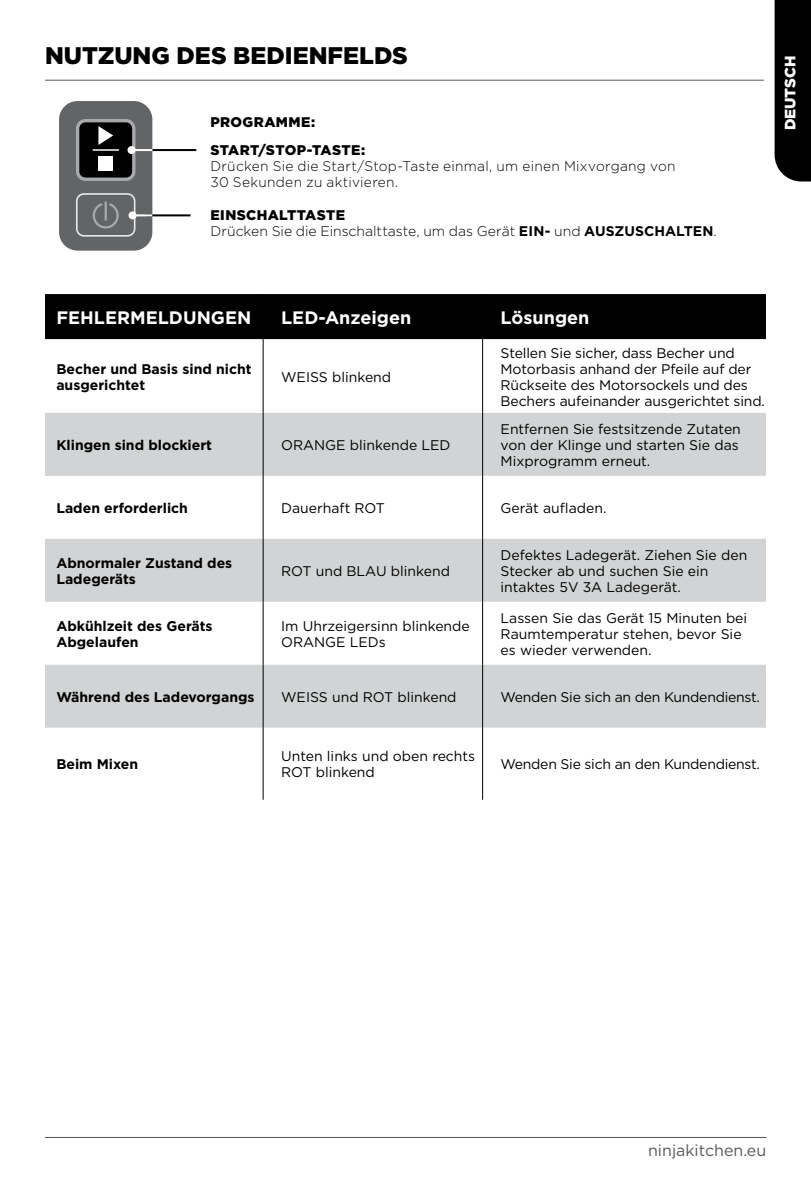
<style>
.page{position:relative;width:811px;height:1191px;background:#fff}
.page>*{position:absolute;margin:0;border:0;box-sizing:border-box;transform-origin:0 0}
.t1{font:900 24px "Gotham";color:#000}
.t2{font:700 18px "Gotham";color:#fff}
.t3{font:16px "Gotham";color:#58595b}
.t4{font:900 15px "Gotham";color:#fff}
.t5{font:14px/16px "Gotham";color:#000}
.t6{font:700 14px/16px "Gotham";color:#000}
.t7{font:300 14px/16px "Gotham";letter-spacing:.015em;color:#000}
.t8{font:14px "Gotham";letter-spacing:-.02em;color:#000}
.t9{font:900 14px/27.4px "Gotham";letter-spacing:.025em;color:#000}
.s1{font-weight:900}
.s2{font-weight:700}
</style>
<div class="page">
<hr style="left:152px;top:149px;width:44px;height:2px;background:#000">
<hr style="left:45px;top:1137px;width:721px;height:1px;background:#58595b">
<hr style="left:45px;top:80px;width:719px;height:1px;background:#58595b">
<div style="left:59px;top:101px;width:93px;height:150px;background:#636466;border-radius:19px"></div>
<svg style="left:76px;top:119px;width:59px;height:62px;background:#2f2f30"></svg>
<div style="left:98px;top:156px;width:15px;height:15px;background:#fff"></div>
<hr style="left:92px;top:149px;width:27px;height:2px;background:#fff">
<div style="left:45px;top:294px;width:721px;height:45px;background:#000"></div>
<svg style="left:45px;top:413px;width:721px;height:314px;fill:#d1d3d4"></svg>
<hr style="left:263px;top:294px;width:1px;height:45px;background:#000">
<hr style="left:482px;top:294px;width:1px;height:45px;background:#000">
<hr style="left:263px;top:339px;width:1px;height:74px;background:#000">
<hr style="left:482px;top:339px;width:1px;height:74px;background:#000">
<hr style="left:263px;top:413px;width:1px;height:63px;background:#000">
<hr style="left:482px;top:413px;width:1px;height:63px;background:#000">
<hr style="left:263px;top:476px;width:1px;height:63px;background:#000">
<hr style="left:482px;top:476px;width:1px;height:63px;background:#000">
<hr style="left:263px;top:539px;width:1px;height:63px;background:#000">
<hr style="left:482px;top:539px;width:1px;height:63px;background:#000">
<hr style="left:263px;top:602px;width:1px;height:62px;background:#000">
<hr style="left:482px;top:602px;width:1px;height:62px;background:#000">
<hr style="left:263px;top:664px;width:1px;height:63px;background:#000">
<hr style="left:482px;top:664px;width:1px;height:63px;background:#000">
<hr style="left:482px;top:727px;width:1px;height:72px;background:#000">
<hr style="left:263px;top:727px;width:1px;height:72px;background:#000">
<hr style="left:131px;top:149px;width:21px;height:2px;background:#fff">
<div style="left:127px;top:146px;width:8px;height:8px;background:#fff;border-radius:50%"></div>
<hr style="left:146px;top:214px;width:44px;height:2px;background:#000">
<svg style="left:76px;top:193px;width:76px;height:44px"></svg>
<div style="left:129px;top:211px;width:8px;height:8px;background:#fff;border-radius:50%"></div>
<div style="left:774px;top:0;width:37px;height:181px;background:#000"></div>
<h1 class="t1" style="left:45px;top:39px;width:364px">NUTZUNG DES BEDIENFELDS</h1>
<p class="t9" style="left:210px;top:108px;width:156px">PROGRAMME:<br>START/STOP-TASTE:</p>
<p class="t7" style="left:210px;top:157px;width:467px">Drücken Sie die Start/Stop-Taste einmal, um einen Mixvorgang von<br>30 Sekunden zu aktivieren.</p>
<p class="t7" style="left:210px;top:207px;width:508px"><span class="s1">EINSCHALTTASTE<br></span>Drücken Sie die Einschalttaste, um das Gerät <span class="s2">EIN-</span> und <span class="s2">AUSZUSCHALTEN</span>.</p>
<p class="t4" style="left:779px;top:130px;width:76px;rotate:-90deg">DEUTSCH</p>
<p class="t2" style="left:56px;top:305px;width:196px">FEHLERMELDUNGEN</p>
<p class="t2" style="left:281px;top:305px;width:132px">LED-Anzeigen</p>
<p class="t2" style="left:500px;top:305px;width:90px">Lösungen</p>
<p class="t6" style="left:56px;top:360px;width:197px">Becher und Basis sind nicht ausgerichtet</p>
<p class="t5" style="left:281px;top:368px;width:112px">WEISS blinkend</p>
<p class="t5" style="left:500px;top:344px;width:266px">Stellen Sie sicher, dass Becher und Motorbasis anhand der Pfeile auf der Rückseite des Motorsockels und des Bechers aufeinander ausgerichtet sind.</p>
<p class="t6" style="left:56px;top:437px;width:157px">Klingen sind blockiert</p>
<p class="t5" style="left:281px;top:437px;width:171px">ORANGE blinkende LED</p>
<p class="t5" style="left:500px;top:421px;width:242px">Entfernen Sie festsitzende Zutaten von der Klinge und starten Sie das<br>Mixprogramm erneut.</p>
<p class="t6" style="left:56px;top:500px;width:133px">Laden erforderlich</p>
<p class="t5" style="left:281px;top:500px;width:105px">Dauerhaft ROT</p>
<p class="t5" style="left:500px;top:500px;width:107px">Gerät aufladen.</p>
<p class="t6" style="left:56px;top:555px;width:177px">Abnormaler Zustand des<br>Ladegeräts</p>
<p class="t5" style="left:281px;top:562px;width:170px">ROT und BLAU blinkend</p>
<p class="t5" style="left:500px;top:546px;width:248px">Defektes Ladegerät. Ziehen Sie den<br>Stecker ab und suchen Sie ein intaktes 5V 3A Ladegerät.</p>
<p class="t6" style="left:56px;top:618px;width:158px">Abkühlzeit des Geräts<br>Abgelaufen</p>
<p class="t5" style="left:281px;top:617px;width:190px">Im Uhrzeigersinn blinkende<br>ORANGE LEDs</p>
<p class="t5" style="left:500px;top:609px;width:248px">Lassen Sie das Gerät 15 Minuten bei<br>Raumtemperatur stehen, bevor Sie es wieder verwenden.</p>
<p class="t6" style="left:56px;top:689px;width:200px">Während des Ladevorgangs</p>
<p class="t5" style="left:281px;top:688px;width:177px">WEISS und ROT blinkend</p>
<p class="t8" style="left:500px;top:688px;width:261px">Wenden Sie sich an den Kundendienst.</p>
<p class="t6" style="left:56px;top:756px;width:83px">Beim Mixen</p>
<p class="t5" style="left:281px;top:748px;width:196px">Unten links und oben rechts<br>ROT blinkend</p>
<p class="t8" style="left:500px;top:755px;width:261px">Wenden Sie sich an den Kundendienst.</p>
<p class="t3" style="left:648px;top:1140px;width:120px">ninjakitchen.eu</p>
</div>
